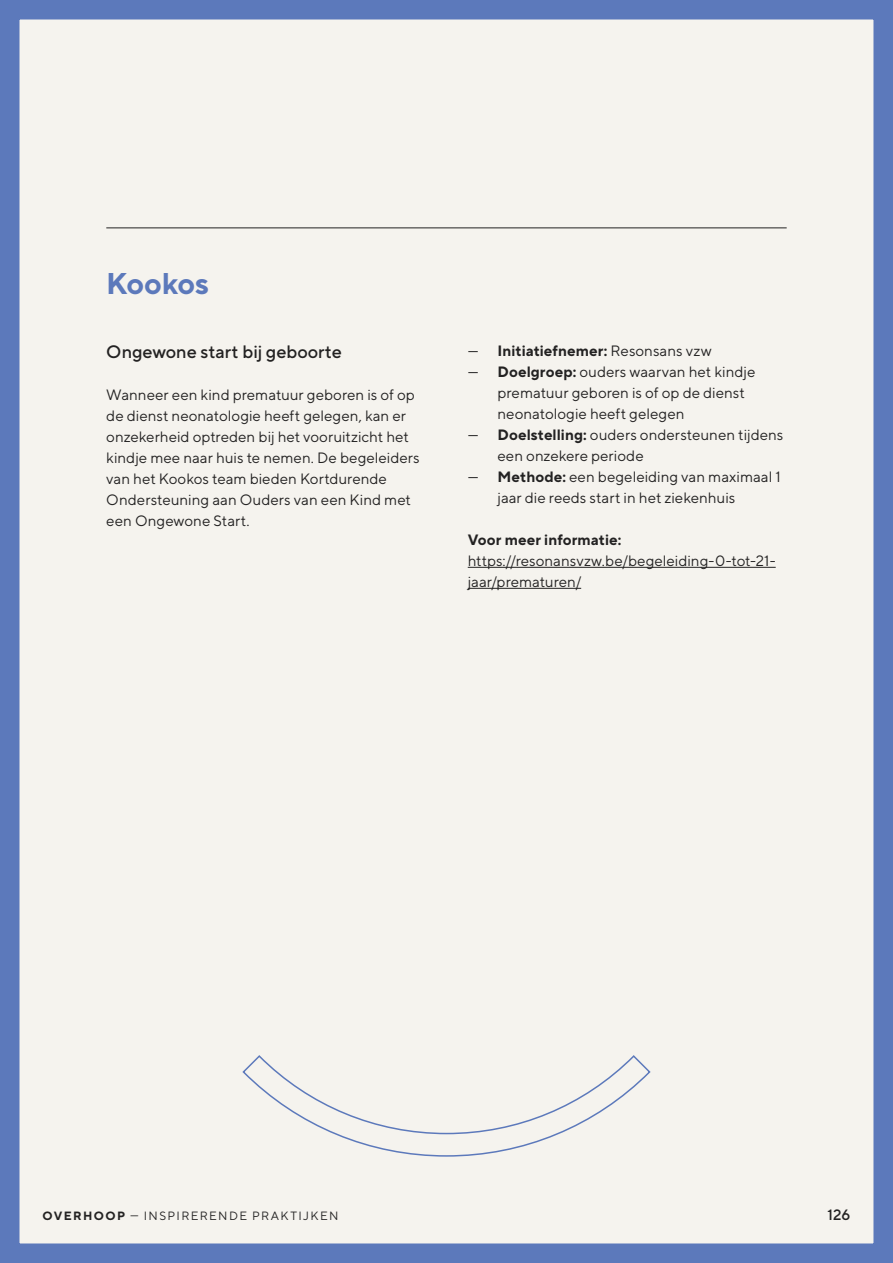
<style>
.page{position:relative;width:893px;height:1263px;background:#f5f3ee}
.page>*{position:absolute;margin:0;border:0;box-sizing:border-box;transform-origin:0 0}
.t1{font:700 30px "TT Norms Pro";letter-spacing:-.005em;color:#5c79bb}
.t2{font:500 18px "TT Norms Pro";color:#232222}
.t3{font:15px/21px "TT Norms Pro";letter-spacing:.005em;color:#232222}
.t4{font:700 15px "TT Norms Pro";letter-spacing:.005em;color:#232222}
.t5{font:500 15px "TT Norms Pro";color:#232222}
.t6{font:12px "TT Norms Pro";letter-spacing:.115em;color:#232222}
.s1{font-weight:400}
.s2{font-weight:700}
</style>
<div class="page">
<div style="left:0;top:0;width:893px;height:1263px;border:20px solid #5c79bb"></div>
<svg style="left:242px;top:1055px;width:409px;height:102px"></svg>
<hr style="left:106px;top:227px;width:681px;height:1px;background:#232222">
<hr style="left:468px;top:567px;width:308px;height:1px;background:#232222">
<hr style="left:468px;top:588px;width:113px;height:1px;background:#232222">
<h1 class="t1" style="left:106px;top:264px;width:104px">Kookos</h1>
<p class="t2" style="left:106px;top:340px;width:237px">Ongewone start bij geboorte</p>
<p class="t3" style="left:106px;top:384px;width:315px">Wanneer een kind prematuur geboren is of op de dienst neonatologie heeft gelegen, kan er onzekerheid optreden bij het vooruitzicht het kindje mee naar huis te nemen. De begeleiders van het Kookos team bieden Kortdurende Ondersteuning aan Ouders van een Kind met een Ongewone Start.</p>
<p class="t4" style="left:468px;top:341px;width:245px"><span class="s1">—</span> Initiatiefnemer: <span class="s1">Resonsans vzw</span></p>
<p class="t3" style="left:497px;top:360px;width:259px;text-indent:-30px">— <span class="s2">Doelgroep:</span> ouders waarvan het kindje prematuur geboren is of op de dienst neonatologie heeft gelegen</p>
<p class="t3" style="left:497px;top:423px;width:287px;text-indent:-30px">— <span class="s2">Doelstelling:</span> ouders ondersteunen tijdens een onzekere periode</p>
<p class="t3" style="left:497px;top:465px;width:285px;text-indent:-30px">— <span class="s2">Methode:</span> een begeleiding van maximaal 1 jaar die reeds start in het ziekenhuis</p>
<p class="t4" style="left:468px;top:530px;width:155px">Voor meer informatie:</p>
<p class="t3" style="left:468px;top:549px;width:309px">https://resonansvzw.be/begeleiding-0-tot-21- jaar/prematuren/</p>
<p class="t6" style="left:43px;top:1208px;width:297px"><span class="s2">OVERHOOP</span> — INSPIRERENDE PRAKTIJKEN</p>
<p class="t5" style="left:827px;top:1205px;width:25px">126</p>
</div>
